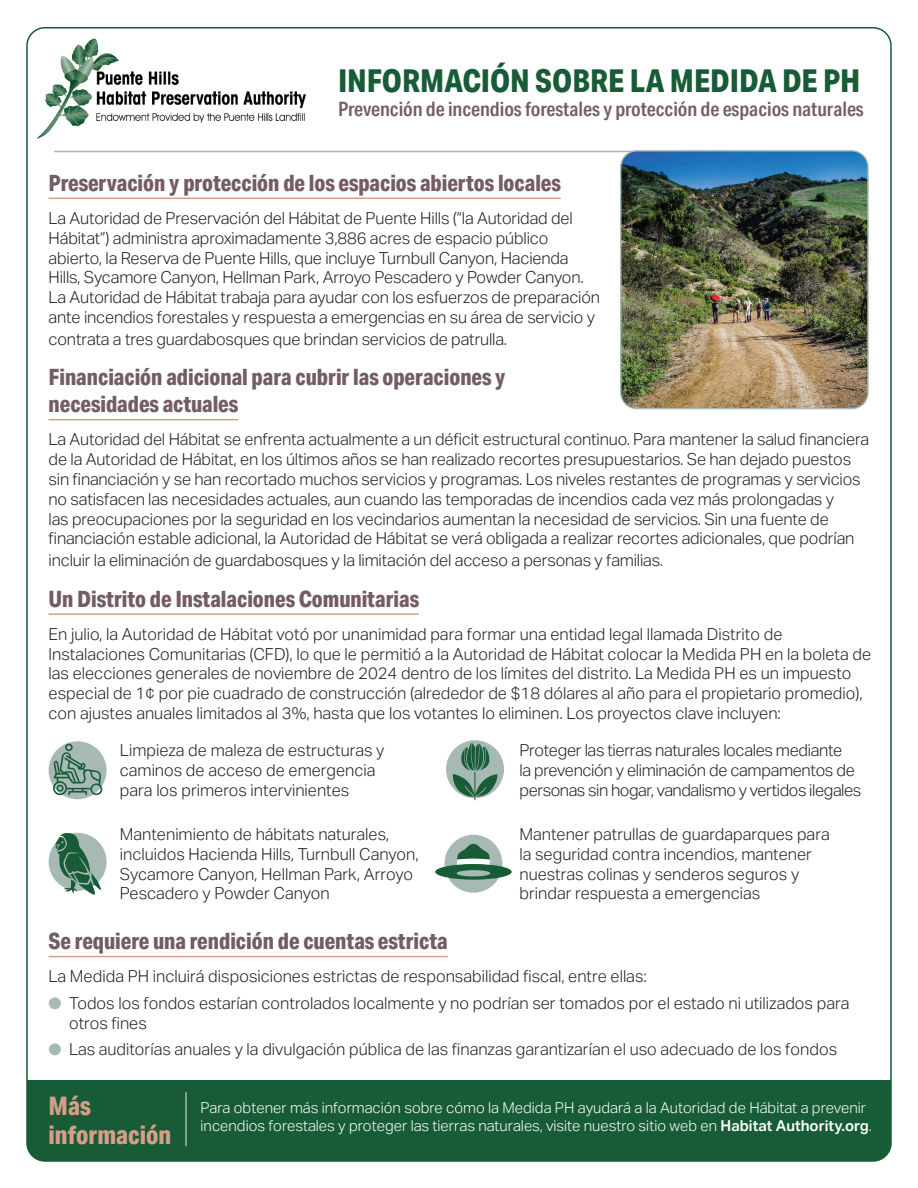
<style>
.page{position:relative;width:918px;height:1188px;background:#fff}
.page>*{position:absolute;margin:0;border:0;box-sizing:border-box;transform-origin:0 0}
.t1{font:800 31.5px "Aktiv Grotesk Cd";color:#175c36}
.t2{font:800 25.5px/28.5px "Aktiv Grotesk Cd";color:#d69e88}
.t3{font:800 22.5px/27px "Aktiv Grotesk Cd";color:#745c63}
.t4{font:600 19.8px "Aktiv Grotesk Cd";color:#745c63}
.t5{font:300 16.5px/19.8px "Aktiv Grotesk";letter-spacing:-.01em;color:#231f20}
.t6{font:300 15px/18px "Aktiv Grotesk";color:#fff}
.s1{color:#a7b9b5}
.s2{font-weight:600}
</style>
<div class="page">
<img style="left:37px;top:38px;width:269px;height:101px">
<div style="left:29px;top:1080px;width:860px;height:79px;background:#175c36"></div>
<hr style="left:54px;top:151px;width:801px;height:1px;background:#a7b9b5">
<hr style="left:49px;top:198px;width:512px;height:1px;background:#d69e88">
<hr style="left:49px;top:419px;width:189px;height:1px;background:#d69e88">
<hr style="left:49px;top:613px;width:370px;height:2px;background:#d69e88">
<hr style="left:49px;top:956px;width:399px;height:1px;background:#d69e88">
<img style="left:621px;top:152px;width:246px;height:257px">
<div style="left:620px;top:150px;width:249px;height:259px;border:1px solid #a7b9b5;border-radius:16px"></div>
<hr style="left:185px;top:1092px;width:2px;height:54px;background:#a7b9b5">
<div style="left:444px;top:835px;width:58px;height:58px;background:#a7b9b5;border-radius:50%"></div>
<svg style="left:435px;top:844px;width:77px;height:36px"></svg>
<div style="left:49px;top:833px;width:58px;height:58px;background:#a7b9b5;border-radius:50%"></div>
<svg style="left:55px;top:832px;width:49px;height:63px"></svg>
<div style="left:446px;top:740px;width:58px;height:58px;background:#a7b9b5;border-radius:50%"></div>
<svg style="left:453px;top:743px;width:44px;height:57px"></svg>
<div style="left:49px;top:741px;width:58px;height:58px;background:#a7b9b5;border-radius:50%"></div>
<svg style="left:52px;top:744px;width:51px;height:52px"></svg>
<h1 class="t1" style="left:338px;top:63px;width:524px">INFORMACIÓN SOBRE LA MEDIDA DE PH</h1>
<p class="t4" style="left:338px;top:98px;width:527px">Prevención de incendios forestales y protección de espacios naturales</p>
<h3 class="t3" style="left:49px;top:170px;width:514px">Preservación y protección de los espacios abiertos locales</h3>
<p class="t5" style="left:49px;top:208px;width:553px">La Autoridad de Preservación del Hábitat de Puente Hills (“la Autoridad del Hábitat”) administra aproximadamente 3,886 acres de espacio público abierto, la Reserva de Puente Hills, que incluye Turnbull Canyon, Hacienda Hills, Sycamore Canyon, Hellman Park, Arroyo Pescadero y Powder Canyon.<br>La Autoridad de Hábitat trabaja para ayudar con los esfuerzos de preparación ante incendios forestales y respuesta a emergencias en su área de servicio y</p>
<p class="t5" style="left:49px;top:329px;width:460px">contrata a tres guardabosques que brindan servicios de patrulla.</p>
<h3 class="t3" style="left:49px;top:364px;width:458px">Financiación adicional para cubrir las operaciones y necesidades actuales</h3>
<p class="t5" style="left:49px;top:430px;width:822px">La Autoridad del Hábitat se enfrenta actualmente a un déficit estructural continuo. Para mantener la salud financiera de la Autoridad de Hábitat, en los últimos años se han realizado recortes presupuestarios. Se han dejado puestos sin financiación y se han recortado muchos servicios y programas. Los niveles restantes de programas y servicios no satisfacen las necesidades actuales, aun cuando las temporadas de incendios cada vez más prolongadas y<br>las preocupaciones por la seguridad en los vecindarios aumentan la necesidad de servicios. Sin una fuente de financiación estable adicional, la Autoridad de Hábitat se verá obligada a realizar recortes adicionales, que podrían</p>
<p class="t5" style="left:49px;top:550px;width:616px">incluir la eliminación de guardabosques y la limitación del acceso a personas y familias.</p>
<h3 class="t3" style="left:49px;top:585px;width:372px">Un Distrito de Instalaciones Comunitarias</h3>
<p class="t5" style="left:49px;top:624px;width:824px">En julio, la Autoridad de Hábitat votó por unanimidad para formar una entidad legal llamada Distrito de Instalaciones Comunitarias (CFD), lo que le permitió a la Autoridad de Hábitat colocar la Medida PH en la boleta de las elecciones generales de noviembre de 2024 dentro de los límites del distrito. La Medida PH es un impuesto especial de 1¢ por pie cuadrado de construcción (alrededor de $18 dólares al año para el propietario promedio), con ajustes anuales limitados al 3%, hasta que los votantes lo eliminen. Los proyectos clave incluyen:</p>
<p class="t5" style="left:120px;top:741px;width:266px">Limpieza de maleza de estructuras y caminos de acceso de emergencia para los primeros intervinientes</p>
<p class="t5" style="left:519px;top:741px;width:343px">Proteger las tierras naturales locales mediante<br>la prevención y eliminación de campamentos de personas sin hogar, vandalismo y vertidos ilegales</p>
<p class="t5" style="left:120px;top:824px;width:300px">Mantenimiento de hábitats naturales, incluidos Hacienda Hills, Turnbull Canyon, Sycamore Canyon, Hellman Park, Arroyo Pescadero y Powder Canyon</p>
<p class="t5" style="left:519px;top:824px;width:312px">Mantener patrullas de guardaparques para la seguridad contra incendios, mantener nuestras colinas y senderos seguros y brindar respuesta a emergencias</p>
<h3 class="t3" style="left:49px;top:928px;width:401px">Se requiere una rendición de cuentas estricta</h3>
<p class="t5" style="left:49px;top:967px;width:600px">La Medida PH incluirá disposiciones estrictas de responsabilidad fiscal, entre ellas:</p>
<p class="t5" style="left:69px;top:993px;width:782px;text-indent:-20px"><span class="s1">●</span> Todos los fondos estarían controlados localmente y no podrían ser tomados por el estado ni utilizados para otros fines</p>
<p class="t5" style="left:49px;top:1040px;width:790px"><span class="s1">●</span> Las auditorías anuales y la divulgación pública de las finanzas garantizarían el uso adecuado de los fondos</p>
<h2 class="t2" style="left:49px;top:1092px;width:124px">Más información</h2>
<p class="t6" style="left:201px;top:1099px;width:673px">Para obtener más información sobre cómo la Medida PH ayudará a la Autoridad de Hábitat a prevenir incendios forestales y proteger las tierras naturales, visite nuestro sitio web en <span class="s2">Habitat Authority.org</span>.</p>
</div>
